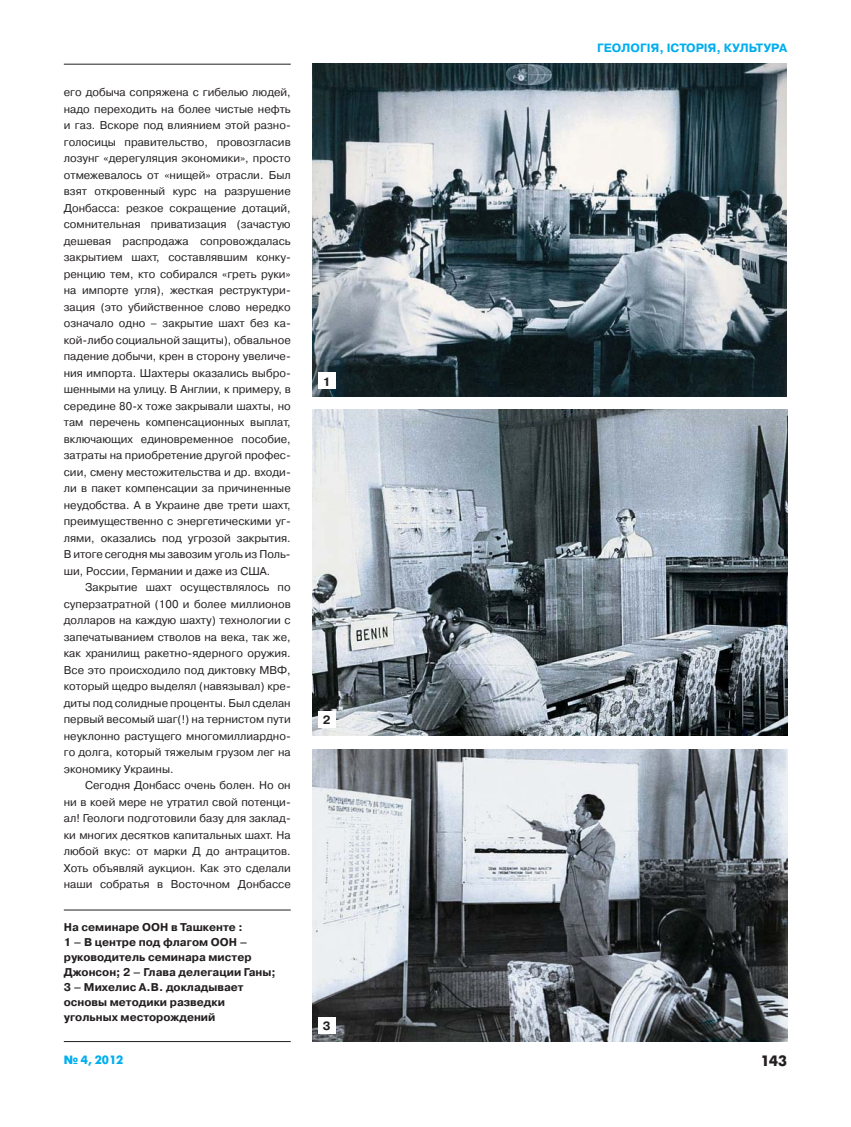
<style>
.page{position:relative;width:851px;height:1127px;background:#fff}
.page>*{position:absolute;margin:0;border:0;box-sizing:border-box;transform-origin:0 0}
.t1{font:15px "Futuris XC";color:#231f20}
.t2{font:700 12px "Pragmatica C";color:#00aeef}
.t3{font:12px "Futuris XC";color:#00aeef}
.t4{font:700 12px "Pragmatica C";color:#231f20}
.t5{font:11.25px/16.5px "Pragmatica C";color:#231f20;text-align:justify}
.t6{font:700 11.25px/15px "Pragmatica C";color:#231f20}
</style>
<div class="page">
<hr style="left:64px;top:64px;width:227px;height:1px;background:#231f20">
<hr style="left:64px;top:1041px;width:227px;height:1px;background:#231f20">
<img style="left:312px;top:64px;width:474px;height:333px">
<img style="left:312px;top:749px;width:475px;height:292px">
<img style="left:312px;top:410px;width:475px;height:326px">
<div style="left:317px;top:372px;width:18px;height:17px;background:#fff"></div>
<div style="left:317px;top:710px;width:18px;height:17px;background:#fff"></div>
<div style="left:317px;top:1017px;width:18px;height:17px;background:#fff"></div>
<hr style="left:64px;top:909px;width:227px;height:1px;background:#231f20">
<p class="t5" style="left:64px;top:85px;width:228px">его добыча сопряжена с гибелью людей, надо переходить на более чистые нефть и газ. Вскоре под влиянием этой разно&shy;голосицы правительство, провозгласив лозунг «дерегуляция экономики», просто отмежевалось от «нищей» отрасли. Был взят откровенный курс на разрушение Донбасса: резкое сокращение дотаций, сомнительная приватизация (зачастую дешевая распродажа сопровождалась закрытием шахт, составлявшим конку&shy;ренцию тем, кто собирался «греть руки» на импорте угля), жесткая реструктури&shy;зация (это убийственное слово нередко означало одно – закрытие шахт без ка&shy;кой-либо социальной защиты), обвальное падение добычи, крен в сторону увеличе&shy;ния импорта. Шахтеры оказались выбро&shy;шенными на улицу. В Англии, к примеру, в середине 80-х тоже закрывали шахты, но там перечень компенсационных выплат, включающих единовременное пособие, затраты на приобретение другой профес&shy;сии, смену местожительства и др. входи&shy;ли в пакет компенсации за причиненные неудобства. А в Украине две трети шахт, преимущественно с энергетическими уг&shy;лями, оказались под угрозой закрытия.<br>В итоге сегодня мы завозим уголь из Поль&shy;ши, России, Германии и даже из США.</p>
<p class="t5" style="left:64px;top:580px;width:228px;text-indent:21px">Закрытие шахт осуществлялось по суперзатратной (100 и более миллионов долларов на каждую шахту) технологии с запечатыванием стволов на века, так же, как хранилищ ракетно-ядерного оружия.<br>Все это происходило под диктовку МВФ, который щедро выделял (навязывал) кре&shy;диты под солидные проценты. Был сделан первый весомый шаг(!) на тернистом пути неуклонно растущего многомиллиардно&shy;го долга, который тяжелым грузом лег на экономику Украины.</p>
<p class="t5" style="left:64px;top:778px;width:228px;text-indent:21px">Сегодня Донбасс очень болен. Но он ни в коей мере не утратил свой потенци&shy;ал! Геологи подготовили базу для заклад&shy;ки многих десятков капитальных шахт. На любой вкус: от марки Д до антрацитов.<br>Хоть объявляй аукцион. Как это сделали наши собратья в Восточном Донбассе</p>
<p class="t6" style="left:64px;top:921px;width:213px">На семинаре ООН в Ташкенте :<br>1 – В центре под флагом ООН – руководитель семинара мистер<br>Джонсон; 2 – Глава делегации Ганы;<br>3 – Михелис А.В. докладывает основы методики разведки угольных месторождений</p>
<p class="t3" style="left:64px;top:1053px;width:61px">№ 4, 2012</p>
<p class="t4" style="left:322px;top:377px;width:9px">1</p>
<p class="t4" style="left:323px;top:715px;width:9px">2</p>
<p class="t4" style="left:323px;top:1022px;width:9px">3</p>
<p class="t2" style="left:597px;top:43px;width:191px">ГЕОЛОГІЯ, ІСТОРІЯ, КУЛЬТУРА</p>
<h1 class="t1" style="left:760px;top:1053px;width:28px">143</h1>
</div>
